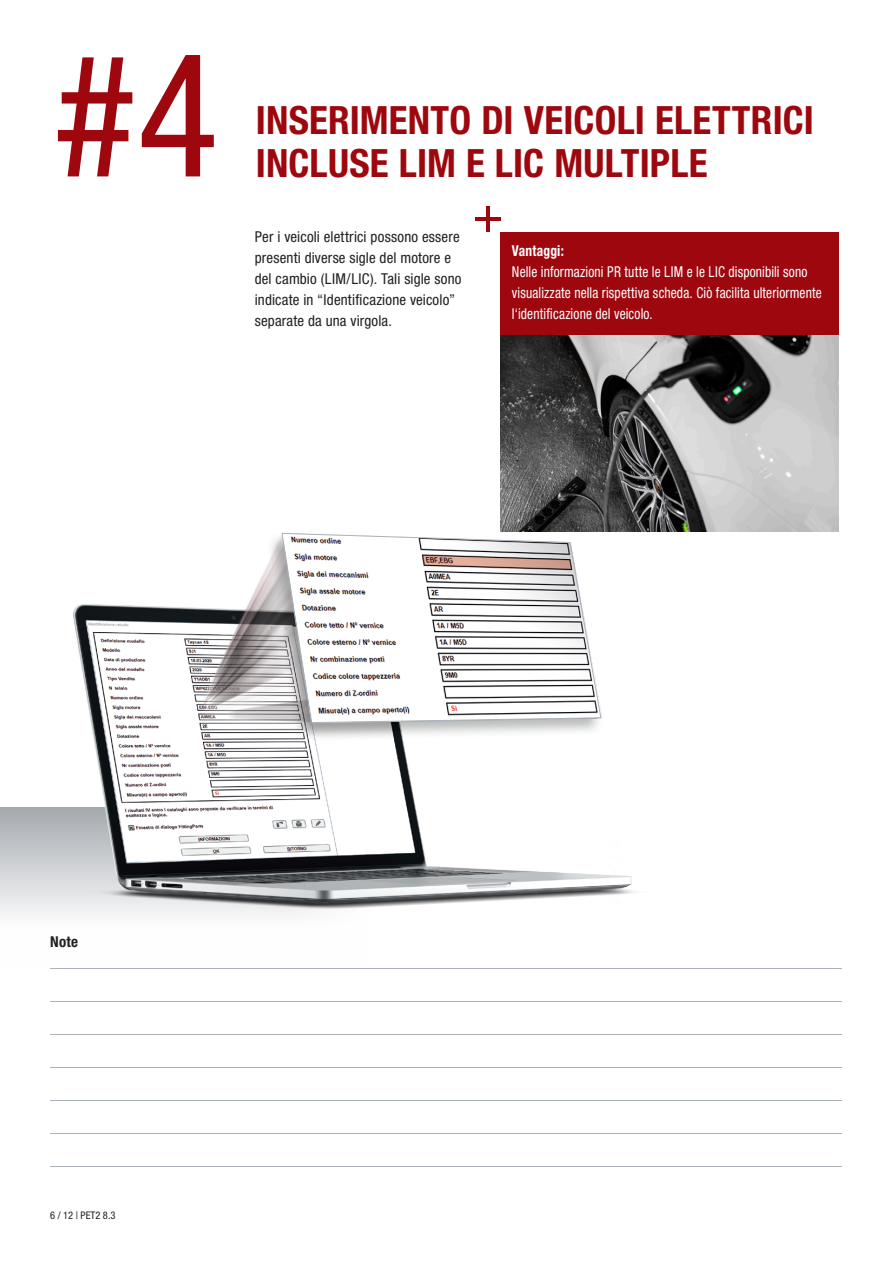
<style>
.page{position:relative;width:893px;height:1263px;background:#fff}
.page>*{position:absolute;margin:0;border:0;box-sizing:border-box;transform-origin:0 0}
.t1{font:condensed 171.45px "Helvetica Neue LT Std";color:#9d070d}
.t2{font:700 condensed 39px/43px "Helvetica Neue LT Std";letter-spacing:.005em;color:#9d070d}
.t3{font:condensed 15px/21px "Helvetica Neue LT Std";letter-spacing:.01em;color:#231f20}
.t4{font:condensed 15px/21px "Helvetica Neue LT Std";letter-spacing:.01em;color:#fff;scale:.9 1}
.t5{font:700 condensed 15px "Helvetica Neue LT Std";letter-spacing:.01em;color:#fff;scale:.9 1}
.t6{font:700 condensed 15px "Helvetica Neue LT Std";color:#231f20}
.t7{font:condensed 10.5px "Helvetica Neue LT Std";color:#231f20}
</style>
<div class="page">
<div style="left:0;top:807px;width:415px;height:160px;background:linear-gradient(to bottom,#a9adb2,#fff)"></div>
<div style="left:294px;top:796px;width:152px;height:172px;background:#fff"></div>
<img style="left:500px;top:335px;width:339px;height:196px">
<div style="left:500px;top:232px;width:339px;height:103px;background:#9d070d"></div>
<hr style="left:475px;top:218px;width:25px;height:3px;background:#9d070d">
<hr style="left:50px;top:968px;width:792px;height:1px;background:#aab1b8">
<hr style="left:50px;top:1001px;width:792px;height:1px;background:#aab1b8">
<hr style="left:50px;top:1034px;width:792px;height:1px;background:#aab1b8">
<hr style="left:50px;top:1067px;width:792px;height:1px;background:#aab1b8">
<hr style="left:50px;top:1100px;width:792px;height:1px;background:#aab1b8">
<hr style="left:50px;top:1133px;width:792px;height:1px;background:#aab1b8">
<hr style="left:50px;top:1166px;width:792px;height:1px;background:#aab1b8">
<hr style="left:486px;top:207px;width:4px;height:25px;background:#9d070d">
<img style="left:45px;top:505px;width:651px;height:433px">
<svg style="left:281px;top:532px;width:321px;height:191px"></svg>
<h1 class="t1" style="left:54px;top:17px;width:166px">#4</h1>
<h2 class="t2" style="left:256px;top:98px;width:559px">INSERIMENTO DI VEICOLI ELETTRICI<br>INCLUSE LIM E LIC MULTIPLE</h2>
<p class="t3" style="left:255px;top:227px;width:208px">Per i veicoli elettrici possono essere presenti diverse sigle del motore e del cambio (LIM/LIC). Tali sigle sono indicate in “Identificazione veicolo” separate da una virgola.</p>
<p class="t5" style="left:512px;top:241px;width:59px">Vantaggi:</p>
<p class="t4" style="left:512px;top:261px;width:346px">Nelle informazioni PR tutte le LIM e le LIC disponibili sono visualizzate nella rispettiva scheda. Ciò facilita ulteriormente l‘identificazione del veicolo.</p>
<p class="t6" style="left:50px;top:933px;width:30px">Note</p>
<p class="t7" style="left:50px;top:1209px;width:67px">6 / 12 | PET2 8.3</p>
</div>
